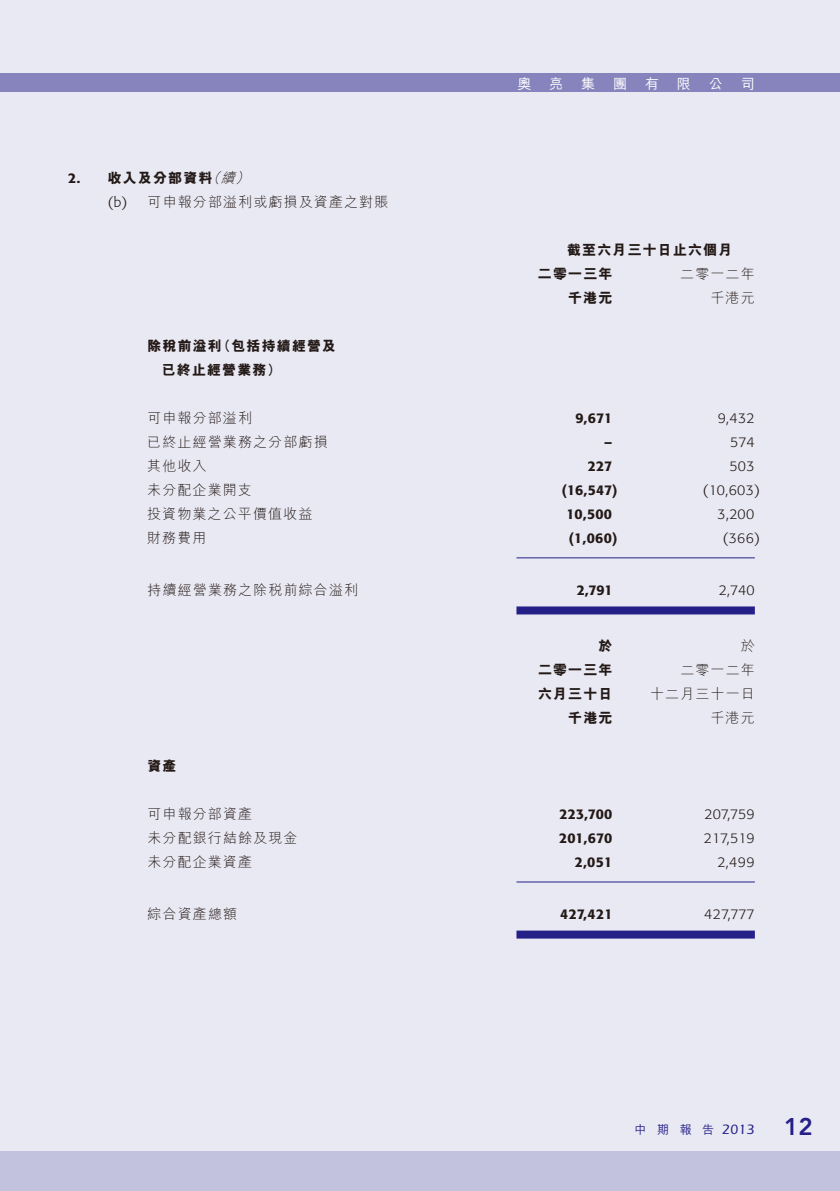
<style>
.page{position:relative;width:840px;height:1191px;background:#fff}
.page>*{position:absolute;margin:0;border:0;box-sizing:border-box;transform-origin:0 0}
.t1{font:800 24px "Avenir LT Std";color:#252088}
.t2{font:300 14px "M Hei HK";letter-spacing:.08em;color:#231916}
.t3{font:800 14px/24px "M Hei HK";letter-spacing:.08em;color:#231916}
.t4{font:500 14px "Formata";letter-spacing:.01em;color:#231916}
.t5{font:300 14px "Formata";letter-spacing:.01em;color:#231916}
.t6{font:500 14px "M Hei HK";color:#fff}
.t7{font:500 14px "ITC Eras Std";color:#252088}
.t8{font:italic 300 14px "M Hei HK";color:#231916}
.t9{font:500 12px "M Hei HK";color:#252088}
</style>
<div class="page">
<div style="left:0;top:0;width:839px;height:1191px;background:#e9e9f3"></div>
<div style="left:0;top:74px;width:839px;height:18px;background:#8784bd"></div>
<div style="left:0;top:1150px;width:839px;height:41px;background:#c2c1de"></div>
<hr style="left:516px;top:557px;width:238px;height:1px;background:#252088">
<div style="left:516px;top:606px;width:238px;height:8px;background:#252088"></div>
<hr style="left:516px;top:881px;width:238px;height:1px;background:#252088">
<div style="left:516px;top:930px;width:238px;height:8px;background:#252088"></div>
<p class="t4" style="left:68px;top:169px;width:14px">2.</p>
<p class="t8" style="left:220px;top:168px;width:20px">續</p>
<p class="t8" style="left:206px;top:168px;width:20px">（</p>
<p class="t8" style="left:235px;top:168px;width:20px">(</p>
<p class="t3" style="left:108px;top:166px;width:106px">收入及分部資料</p>
<p class="t5" style="left:108px;top:193px;width:21px">)b(</p>
<p class="t2" style="left:147px;top:192px;width:242px">可申報分部溢利或虧損及資產之對賬</p>
<p class="t3" style="left:217px;top:334px;width:121px">（包括持續經營及</p>
<p class="t3" style="left:162px;top:334px;width:121px;text-indent:-14px">除稅前溢利<br>已終止經營業務(</p>
<p class="t2" style="left:147px;top:408px;width:106px">可申報分部溢利</p>
<p class="t2" style="left:147px;top:432px;width:182px">已終止經營業務之分部虧損</p>
<p class="t2" style="left:147px;top:456px;width:61px">其他收入</p>
<p class="t2" style="left:147px;top:480px;width:106px">未分配企業開支</p>
<p class="t2" style="left:147px;top:504px;width:167px">投資物業之公平價值收益</p>
<p class="t2" style="left:147px;top:528px;width:61px">財務費用</p>
<p class="t2" style="left:147px;top:580px;width:212px">持續經營業務之除稅前綜合溢利</p>
<p class="t3" style="left:147px;top:754px;width:31px">資產</p>
<p class="t2" style="left:147px;top:804px;width:106px">可申報分部資產</p>
<p class="t2" style="left:147px;top:828px;width:151px">未分配銀行結餘及現金</p>
<p class="t2" style="left:147px;top:852px;width:106px">未分配企業資產</p>
<p class="t2" style="left:147px;top:904px;width:91px">綜合資產總額</p>
<p class="t6" style="left:517px;top:73px;width:15px">奧</p>
<p class="t6" style="left:549px;top:73px;width:15px">亮</p>
<p class="t6" style="left:581px;top:73px;width:15px">集</p>
<p class="t6" style="left:612px;top:73px;width:15px">團</p>
<p class="t6" style="left:644px;top:73px;width:15px">有</p>
<p class="t6" style="left:676px;top:73px;width:15px">限</p>
<p class="t6" style="left:708px;top:73px;width:15px">公</p>
<p class="t6" style="left:740px;top:73px;width:15px">司</p>
<p class="t3" style="left:567px;top:238px;width:167px">截至六月三十日止六個月</p>
<p class="t2" style="left:679px;top:264px;width:76px">二零一二年</p>
<p class="t3" style="left:537px;top:262px;width:76px">二零一三年</p>
<p class="t3" style="left:568px;top:286px;width:46px">千港元</p>
<p class="t2" style="left:710px;top:288px;width:46px">千港元</p>
<p class="t4" style="left:575px;top:409px;width:38px">9,671</p>
<p class="t5" style="left:717px;top:409px;width:38px">9,432</p>
<p class="t4" style="left:603px;top:433px;width:10px">–</p>
<p class="t5" style="left:729px;top:433px;width:26px">574</p>
<p class="t4" style="left:587px;top:457px;width:26px">227</p>
<p class="t5" style="left:729px;top:457px;width:27px">503</p>
<p class="t4" style="left:561px;top:481px;width:57px">)16,547(</p>
<p class="t5" style="left:702px;top:481px;width:59px">)10,603(</p>
<p class="t4" style="left:566px;top:505px;width:47px">10,500</p>
<p class="t5" style="left:717px;top:505px;width:38px">3,200</p>
<p class="t4" style="left:568px;top:529px;width:50px">)1,060(</p>
<p class="t5" style="left:722px;top:529px;width:38px">)366(</p>
<p class="t4" style="left:576px;top:581px;width:37px">2,791</p>
<p class="t5" style="left:718px;top:581px;width:38px">2,740</p>
<p class="t3" style="left:598px;top:634px;width:15px">於</p>
<p class="t2" style="left:740px;top:636px;width:15px">於</p>
<p class="t3" style="left:537px;top:658px;width:76px">二零一三年</p>
<p class="t2" style="left:680px;top:660px;width:76px">二零一二年</p>
<p class="t3" style="left:537px;top:682px;width:76px">六月三十日</p>
<p class="t2" style="left:649px;top:684px;width:106px">十二月三十一日</p>
<p class="t3" style="left:568px;top:706px;width:46px">千港元</p>
<p class="t2" style="left:710px;top:708px;width:46px">千港元</p>
<p class="t4" style="left:559px;top:805px;width:54px">223,700</p>
<p class="t5" style="left:704px;top:805px;width:52px">207,759</p>
<p class="t4" style="left:558px;top:829px;width:55px">201,670</p>
<p class="t5" style="left:703px;top:829px;width:52px">217,519</p>
<p class="t4" style="left:574px;top:853px;width:39px">2,051</p>
<p class="t5" style="left:717px;top:853px;width:39px">2,499</p>
<p class="t4" style="left:560px;top:905px;width:54px">427,421</p>
<p class="t5" style="left:703px;top:905px;width:52px">427,777</p>
<p class="t9" style="left:634px;top:1121px;width:13px">中</p>
<p class="t9" style="left:656px;top:1121px;width:13px">期</p>
<p class="t9" style="left:679px;top:1121px;width:13px">報</p>
<p class="t9" style="left:701px;top:1121px;width:13px">告</p>
<p class="t7" style="left:721px;top:1121px;width:34px">2013</p>
<h1 class="t1" style="left:783px;top:1112px;width:30px">12</h1>
</div>
